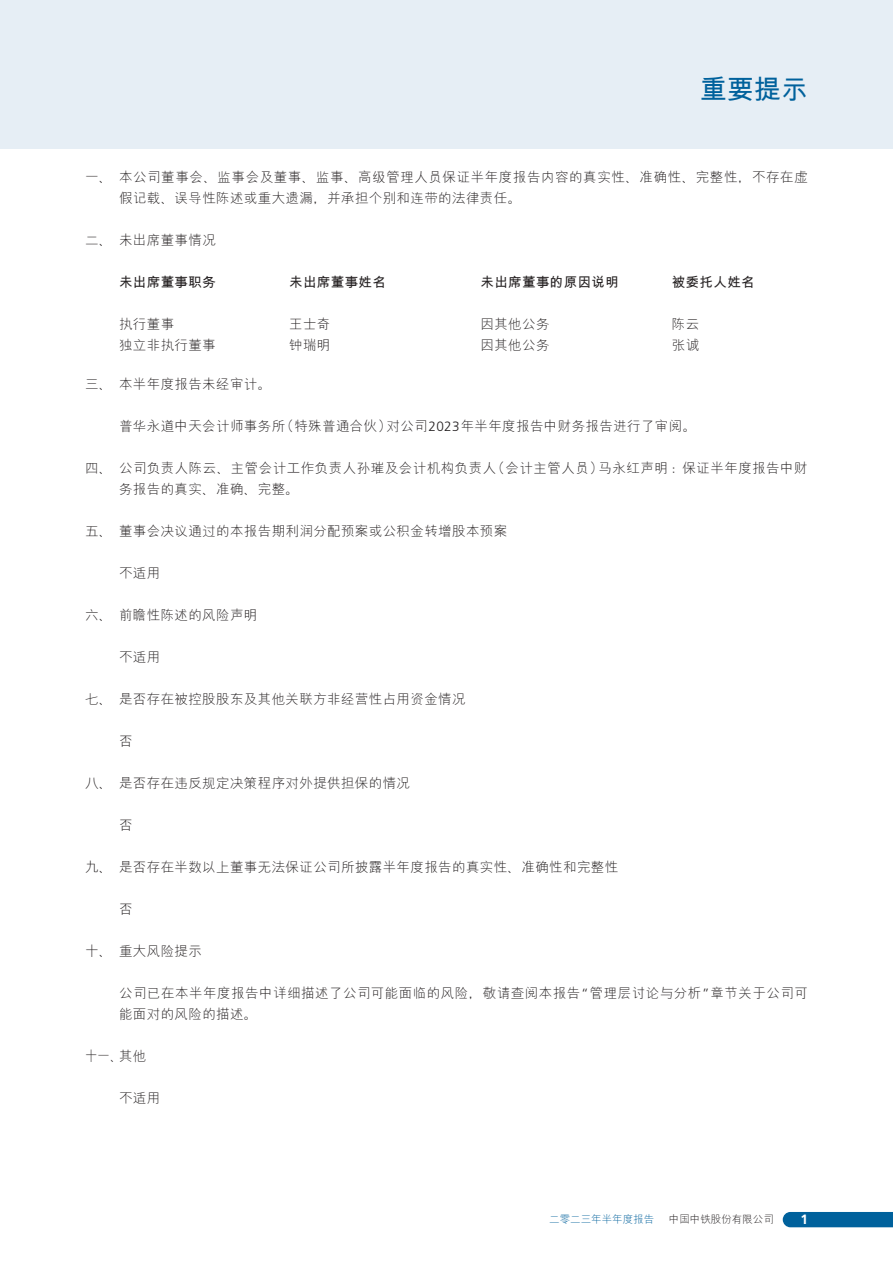
<style>
.page{position:relative;width:893px;height:1263px;background:#fff}
.page>*{position:absolute;margin:0;border:0;box-sizing:border-box;transform-origin:0 0}
.t1{font:700 27px "M Hei PRC";color:#00619c}
.t2{font:300 13.5px/21px "M Hei PRC";letter-spacing:.03em;color:#231f20}
.t3{font:700 13.5px "M Hei PRC";letter-spacing:.03em;color:#231f20}
.t4{font:300 13.5px "M Hei PRC";letter-spacing:.03em;color:#231f20;scale:.9 1}
.t5{font:700 13.5px "Frutiger LT Std";color:#fff}
.t6{font:300 10.5px "M Hei PRC";color:#00619c}
.t7{font:300 10.5px "M Hei PRC";color:#231f20}
.s1{font-family:"Frutiger LT Std"}
</style>
<div class="page">
<div style="left:783px;top:1212px;width:110px;height:15px;background:#00619c"></div>
<div style="left:0;top:0;width:893px;height:149px;background:#e6eef5"></div>
<h1 class="t1" style="left:700px;top:75px;width:109px">重要提示</h1>
<p class="t2" style="left:119px;top:166px;width:690px;text-indent:-34px">一、本公司董事会、监事会及董事、监事、高级管理人员保证半年度报告内容的真实性、准确性、完整性，不存在虚假记载、误导性陈述或重大遗漏，并承担个别和连带的法律责任。</p>
<p class="t2" style="left:85px;top:229px;width:132px">二、未出席董事情况</p>
<p class="t3" style="left:119px;top:275px;width:98px">未出席董事职务</p>
<p class="t3" style="left:289px;top:275px;width:98px">未出席董事姓名</p>
<p class="t3" style="left:480px;top:275px;width:140px">未出席董事的原因说明</p>
<p class="t3" style="left:672px;top:275px;width:84px">被委托人姓名</p>
<p class="t2" style="left:119px;top:313px;width:57px">执行董事</p>
<p class="t2" style="left:289px;top:313px;width:43px">王士奇</p>
<p class="t2" style="left:480px;top:313px;width:71px">因其他公务</p>
<p class="t2" style="left:672px;top:313px;width:29px">陈云</p>
<p class="t2" style="left:119px;top:334px;width:98px">独立非执行董事</p>
<p class="t2" style="left:289px;top:334px;width:43px">钟瑞明</p>
<p class="t2" style="left:480px;top:334px;width:71px">因其他公务</p>
<p class="t2" style="left:672px;top:334px;width:29px">张诚</p>
<p class="t2" style="left:85px;top:373px;width:188px">三、本半年度报告未经审计。</p>
<p class="t2" style="left:119px;top:415px;width:579px">普华永道中天会计师事务所（特殊普通合伙）对公司<span class="s1">2023</span>年半年度报告中财务报告进行了审阅。</p>
<p class="t2" style="left:119px;top:457px;width:690px;text-indent:-34px">四、公司负责人陈云、主管会计工作负责人孙璀及会计机构负责人（会计主管人员）马永红声明：保证半年度报告中财务报告的真实、准确、完整。</p>
<p class="t2" style="left:85px;top:520px;width:424px">五、董事会决议通过的本报告期利润分配预案或公积金转增股本预案</p>
<p class="t2" style="left:119px;top:562px;width:43px">不适用</p>
<p class="t2" style="left:85px;top:604px;width:174px">六、前瞻性陈述的风险声明</p>
<p class="t2" style="left:119px;top:646px;width:43px">不适用</p>
<p class="t2" style="left:85px;top:688px;width:382px">七、是否存在被控股股东及其他关联方非经营性占用资金情况</p>
<p class="t2" style="left:119px;top:730px;width:15px">否</p>
<p class="t2" style="left:85px;top:772px;width:327px">八、是否存在违反规定决策程序对外提供担保的情况</p>
<p class="t2" style="left:119px;top:814px;width:15px">否</p>
<p class="t2" style="left:85px;top:856px;width:535px">九、是否存在半数以上董事无法保证公司所披露半年度报告的真实性、准确性和完整性</p>
<p class="t2" style="left:119px;top:898px;width:15px">否</p>
<p class="t2" style="left:85px;top:940px;width:118px">十、重大风险提示</p>
<p class="t2" style="left:119px;top:982px;width:690px">公司已在本半年度报告中详细描述了公司可能面临的风险，敬请查阅本报告<span class="s1">“</span>管理层讨论与分析<span class="s1">”</span>章节关于公司可能面对的风险的描述。</p>
<p class="t4" style="left:85px;top:1049px;width:70px">十一、其他</p>
<p class="t2" style="left:119px;top:1087px;width:43px">不适用</p>
<p class="t6" style="left:549px;top:1214px;width:106px">二零二三年半年度报告</p>
<p class="t7" style="left:669px;top:1214px;width:106px">中国中铁股份有限公司</p>
<p class="t5" style="left:800px;top:1211px;width:9px">1</p>
</div>
